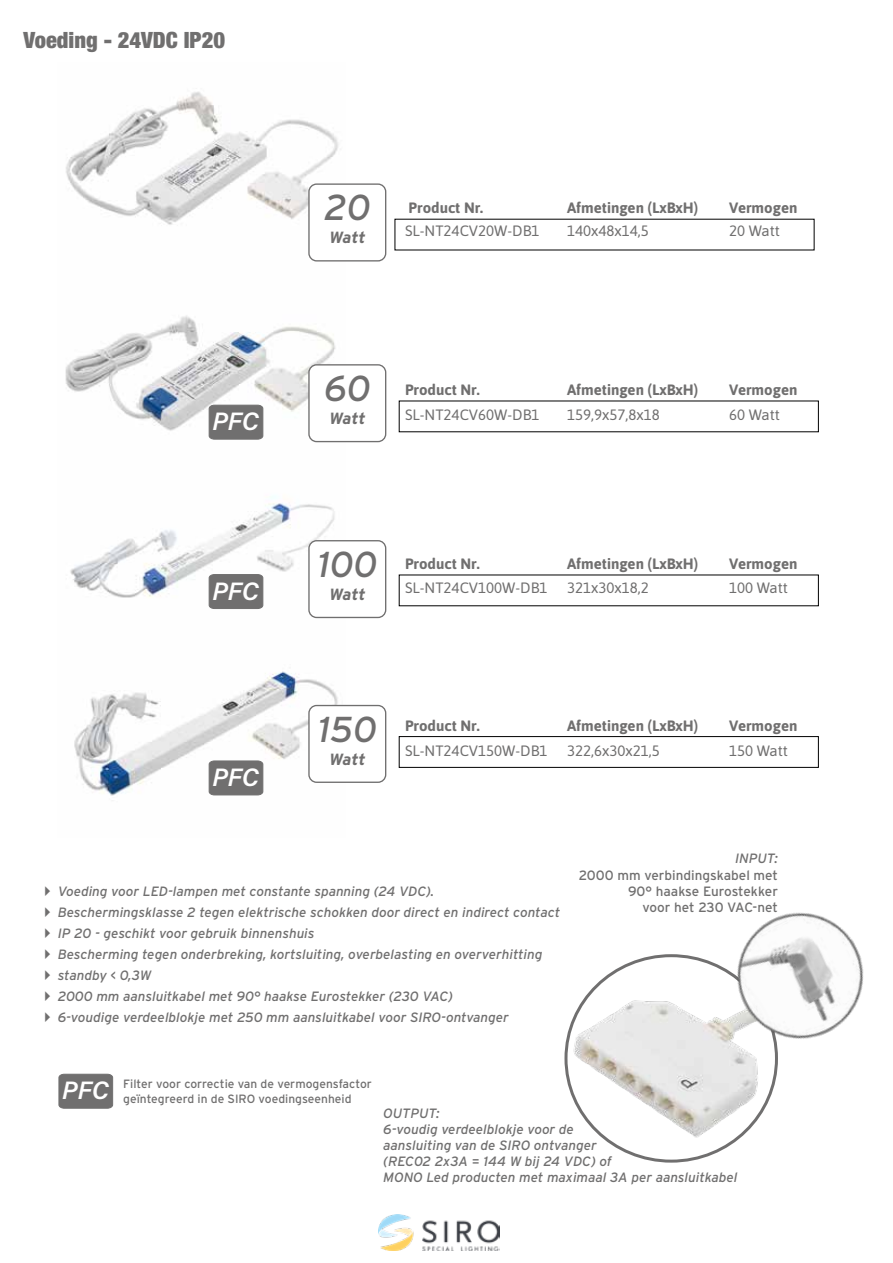
<style>
.page{position:relative;width:893px;height:1263px;background:#fff}
.page>*{position:absolute;margin:0;border:0;box-sizing:border-box;transform-origin:0 0}
.t1{font:italic 36px "Interstate";color:#706f6f}
.t2{font:25.2px "Acumin Variable Concept";color:#fff}
.t3{font:900 condensed 22.5px "Helvetica Neue LTW1 G";color:#706f6f}
.t4{font:italic 700 16.2px "Interstate";letter-spacing:-.015em;color:#706f6f}
.t5{font:15px "Asap";color:#706f6f}
.t6{font:700 15px "Asap";color:#706f6f}
.t7{font:italic 13.5px/21px "Interstate";color:#706f6f}
.t8{font:13.5px/16.2px "Interstate";color:#706f6f;text-align:right}
.t9{font:12px/14.4px "Interstate";color:#706f6f}
.s1{font-family:"Acumin Variable Concept";font-size:25.2px;color:#fff}
</style>
<div class="page">
<img style="left:378px;top:1215px;width:121px;height:35px">
<svg style="left:58px;top:1073px;width:56px;height:36px;background:#787777"></svg>
<img style="left:567px;top:956px;width:209px;height:205px">
<img style="left:707px;top:912px;width:157px;height:157px">
<img style="left:74px;top:671px;width:271px;height:125px">
<img style="left:70px;top:496px;width:275px;height:123px">
<img style="left:66px;top:91px;width:279px;height:171px">
<img style="left:65px;top:315px;width:280px;height:128px">
<div style="left:309px;top:541px;width:77px;height:76px;background:#fff;border-radius:8px"></div>
<div style="left:308px;top:540px;width:78px;height:78px;border:1px solid #706f6f;border-radius:8px"></div>
<div style="left:309px;top:705px;width:77px;height:77px;background:#fff;border-radius:8px"></div>
<div style="left:308px;top:705px;width:78px;height:78px;border:1px solid #706f6f;border-radius:8px"></div>
<div style="left:309px;top:184px;width:77px;height:77px;background:#fff;border-radius:8px"></div>
<div style="left:308px;top:183px;width:78px;height:78px;border:1px solid #706f6f;border-radius:8px"></div>
<div style="left:309px;top:365px;width:77px;height:77px;background:#fff;border-radius:8px"></div>
<div style="left:308px;top:364px;width:78px;height:78px;border:1px solid #706f6f;border-radius:8px"></div>
<svg style="left:208px;top:404px;width:56px;height:36px;background:#787777"></svg>
<div style="left:208px;top:574px;width:56px;height:35px;background:#706f6f"></div>
<svg style="left:208px;top:760px;width:56px;height:36px;background:#787777"></svg>
<div style="left:399px;top:736px;width:420px;height:31px;border:1px solid #000"></div>
<h3 class="t3" style="left:23px;top:27px;width:203px">Voeding - 24VDC IP20</h3>
<h2 class="t2" style="left:212px;top:404px;width:48px">PFC</h2>
<h2 class="t2" style="left:212px;top:574px;width:48px">PFC</h2>
<h2 class="t2" style="left:212px;top:760px;width:48px">PFC</h2>
<h1 class="t1" style="left:324px;top:187px;width:48px">20</h1>
<p class="t4" style="left:329px;top:229px;width:38px">Watt</p>
<p class="t6" style="left:409px;top:197px;width:76px">Product Nr.</p>
<p class="t6" style="left:567px;top:197px;width:133px">Afmetingen (LxBxH)</p>
<p class="t6" style="left:729px;top:197px;width:70px">Vermogen</p>
<p class="t5" style="left:405px;top:221px;width:136px">SL-NT24CV20W-DB1</p>
<p class="t5" style="left:567px;top:221px;width:83px">140x48x14,5</p>
<p class="t5" style="left:729px;top:221px;width:52px">20 Watt</p>
<h1 class="t1" style="left:324px;top:368px;width:48px">60</h1>
<p class="t4" style="left:329px;top:409px;width:38px">Watt</p>
<p class="t6" style="left:405px;top:379px;width:76px">Product Nr.</p>
<p class="t6" style="left:567px;top:379px;width:133px">Afmetingen (LxBxH)</p>
<p class="t6" style="left:729px;top:379px;width:70px">Vermogen</p>
<p class="t5" style="left:405px;top:404px;width:136px">SL-NT24CV60W-DB1</p>
<p class="t5" style="left:567px;top:404px;width:94px">159,9x57,8x18</p>
<p class="t5" style="left:729px;top:404px;width:52px">60 Watt</p>
<h1 class="t1" style="left:317px;top:544px;width:61px">100</h1>
<p class="t4" style="left:329px;top:585px;width:38px">Watt</p>
<p class="t6" style="left:405px;top:553px;width:76px">Product Nr.</p>
<p class="t6" style="left:567px;top:553px;width:133px">Afmetingen (LxBxH)</p>
<p class="t6" style="left:729px;top:553px;width:70px">Vermogen</p>
<p class="t5" style="left:405px;top:578px;width:144px">SL-NT24CV100W-DB1</p>
<p class="t5" style="left:567px;top:578px;width:83px">321x30x18,2</p>
<p class="t5" style="left:729px;top:578px;width:60px">100 Watt</p>
<h1 class="t1" style="left:318px;top:709px;width:60px">150</h1>
<p class="t4" style="left:329px;top:750px;width:38px">Watt</p>
<p class="t6" style="left:405px;top:715px;width:76px">Product Nr.</p>
<p class="t6" style="left:567px;top:715px;width:133px">Afmetingen (LxBxH)</p>
<p class="t6" style="left:729px;top:715px;width:70px">Vermogen</p>
<p class="t5" style="left:405px;top:740px;width:144px">SL-NT24CV150W-DB1</p>
<p class="t5" style="left:567px;top:740px;width:94px">322,6x30x21,5</p>
<p class="t5" style="left:729px;top:740px;width:60px">150 Watt</p>
<p class="t7" style="left:58px;top:880px;width:504px">Voeding voor LED-lampen met constante spanning (24 VDC).<br>Beschermingsklasse 2 tegen elektrische schokken door direct en indirect contact IP 20 - geschikt voor gebruik binnenshuis<br>Bescherming tegen onderbreking, kortsluiting, overbelasting en oververhitting standby &lt; 0,3W<br>2000 mm aansluitkabel met 90° haakse Eurostekker (230 VAC)<br>6-voudige verdeelblokje met 250 mm aansluitkabel voor SIRO-ontvanger</p>
<p class="t7" style="left:735px;top:848px;width:44px">INPUT:</p>
<p class="t8" style="left:579px;top:867px;width:201px">2000 mm verbindingskabel met<br>90° haakse Eurostekker<br>voor het 230 VAC-net</p>
<p class="t9" style="left:123px;top:1077px;width:250px;text-indent:-61px"><span class="s1">PFC</span> Filter voor correctie van de vermogensfactor geïntegreerd in de SIRO voedingseenheid</p>
<p class="t7" style="left:383px;top:1104px;width:356px;line-height:16.2px">OUTPUT:<br>6-voudig verdeelblokje voor de<br>aansluiting van de SIRO ontvanger<br>(REC02 2x3A = 144 W bij 24 VDC) of<br>MONO Led producten met maximaal 3A per aansluitkabel</p>
</div>
